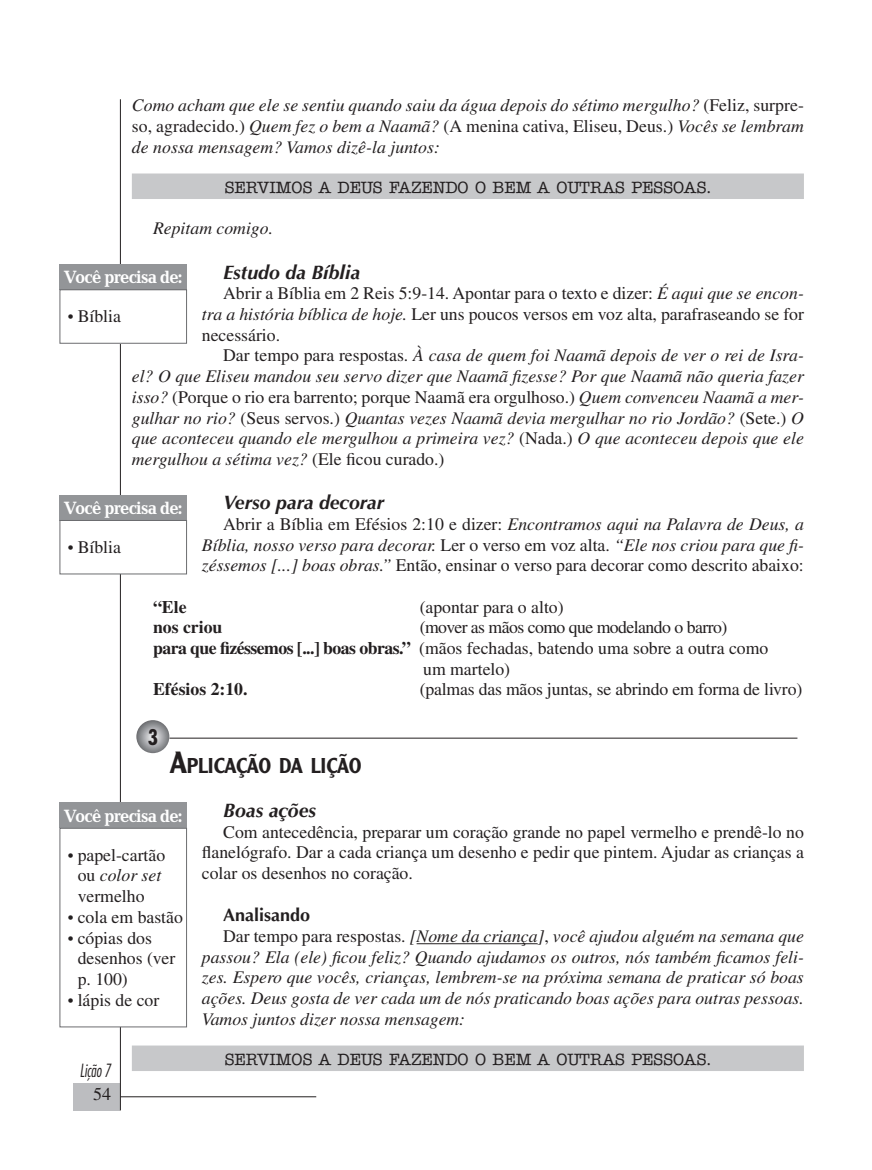
<style>
.page{position:relative;width:872px;height:1170px;background:#fff}
.page>*{position:absolute;margin:0;border:0;box-sizing:border-box;transform-origin:0 0}
.t1{font:500 21px "Clearface Gothic LT Std";letter-spacing:-.02em;color:#231f20}
.t2{font:700 condensed 21px "Futura Std";color:#231f20}
.t3{font:italic 700 19.5px "Optima LT Std";color:#231f20}
.t4{font:700 18px "Candida Std";letter-spacing:-.05em;color:#fff;scale:.93 1}
.t5{font:700 18px "Optima LT Std";color:#231f20}
.t6{font:18px "Times LT Std";color:#231f20}
.t7{font:italic 17.7px/20.7px "Times LT Std";color:#231f20;text-align:justify}
.t8{font:17.7px/20.7px "Times LT Std";color:#231f20;text-align:justify}
.t9{font:17.7px "Times LT Std";letter-spacing:-.03em;color:#231f20}
.t10{font:700 17.7px "Times LT Std";color:#231f20}
.t11{font:italic 300 condensed 17.7px "Futura Std";color:#231f20;scale:.85 1}
.t12{font:500 16.5px "American Typewriter Std";color:#231f20}
.s1{font-style:normal}
.s2{font-style:italic}
.s3{font-weight:700}
.s4{font-size:30px}
.s5{font-size:16.5px}
</style>
<div class="page">
<div style="left:73px;top:1082px;width:47px;height:28px;background:#bcbdc0"></div>
<hr style="left:120px;top:1096px;width:196px;height:1px;background:#231f20">
<hr style="left:120px;top:99px;width:1px;height:1011px;background:#231f20">
<div style="left:132px;top:173px;width:672px;height:26px;background:#c7c8ca"></div>
<hr style="left:416px;top:943px;width:121px;height:1px;background:#231f20">
<div style="left:132px;top:1045px;width:672px;height:25px;background:#c7c8ca"></div>
<svg style="left:134px;top:717px;width:38px;height:38px"></svg>
<div style="left:132px;top:715px;width:42px;height:42px;border:4px solid #fff;border-radius:50%"></div>
<hr style="left:169px;top:737px;width:628px;height:1px;background:#231f20">
<div style="left:60px;top:264px;width:127px;height:25px;background:#939598"></div>
<div style="left:60px;top:289px;width:127px;height:54px;border:1px solid #6c6d70"></div>
<div style="left:60px;top:495px;width:127px;height:25px;background:#939598"></div>
<div style="left:60px;top:520px;width:127px;height:54px;border:1px solid #6c6d70"></div>
<div style="left:60px;top:802px;width:127px;height:25px;background:#939598"></div>
<div style="left:60px;top:827px;width:127px;height:200px;border:1px solid #6c6d70"></div>
<p class="t7" style="left:132px;top:95px;width:673px">Como acham que ele se sentiu quando saiu da água depois do sétimo mergulho? <span class="s1">(Feliz, surpre‑ so, agradecido.)</span> Quem fez o bem a Naamã? <span class="s1">(A menina cativa, Eliseu, Deus.)</span> Vocês se lembram de nossa mensagem? Vamos dizê-la juntos:</p>
<p class="t12" style="left:225px;top:178px;width:488px">SERVIMOS A DEUS FAZENDO O BEM A OUTRAS PESSOAS.</p>
<p class="t7" style="left:153px;top:218px;width:121px">Repitam comigo.</p>
<p class="t3" style="left:223px;top:260px;width:138px">Estudo da Bíblia</p>
<p class="t8" style="left:202px;top:283px;width:603px;text-indent:21px">Abrir a Bíblia em 2 Reis 5:9-14. Apontar para o texto e dizer: <span class="s2">É aqui que se encon‑ tra a história bíblica de hoje.</span> Ler uns poucos versos em voz alta, parafraseando se for necessário.</p>
<p class="t7" style="left:132px;top:345px;width:673px;text-indent:91px"><span class="s1">Dar tempo para respostas.</span> À casa de quem foi Naamã depois de ver o rei de Isra‑ el? O que Eliseu mandou seu servo dizer que Naamã fizesse? Por que Naamã não queria fazer isso? <span class="s1">(Porque o rio era barrento; porque Naamã era orgulhoso.)</span> Quem convenceu Naamã a mer‑ gulhar no rio? <span class="s1">(Seus servos.)</span> Quantas vezes Naamã devia mergulhar no rio Jordão? <span class="s1">(Sete.)</span> O que aconteceu quando ele mergulhou a primeira vez? <span class="s1">(Nada.)</span> O que aconteceu depois que ele mergulhou a sétima vez? <span class="s1">(Ele ficou curado.)</span></p>
<p class="t3" style="left:223px;top:491px;width:163px">Verso para decorar</p>
<p class="t7" style="left:202px;top:513px;width:603px;text-indent:21px"><span class="s1">Abrir a Bíblia em Efésios 2:10 e dizer:</span> Encontramos aqui na Palavra de Deus, a Bíblia, nosso verso para decorar. <span class="s1">Ler o verso em voz alta.</span> “Ele nos criou para que fi‑ zéssemos [...] boas obras.” <span class="s1">Então, ensinar o verso para decorar como descrito abaixo:</span></p>
<p class="t10" style="left:153px;top:596px;width:35px">“Ele</p>
<p class="t8" style="left:420px;top:596px;width:146px">(apontar para o alto)</p>
<p class="t10" style="left:153px;top:616px;width:71px">nos criou</p>
<p class="t9" style="left:420px;top:617px;width:309px">(mover as mãos como que modelando o barro)</p>
<p class="t8" style="left:153px;top:637px;width:617px"><span class="s3">para que fizéssemos [...] boas obras.”</span> (mãos fechadas, batendo uma sobre a outra como</p>
<p class="t8" style="left:423px;top:658px;width:89px">um martelo)</p>
<p class="t10" style="left:153px;top:679px;width:96px">Efésios 2:10.</p>
<p class="t8" style="left:420px;top:679px;width:384px">(palmas das mãos juntas, se abrindo em forma de livro)</p>
<p class="t2" style="left:148px;top:724px;width:12px">3</p>
<p class="t1" style="left:170px;top:752px;width:193px"><span class="s4">A</span>PLICAÇÃO DA LIÇÃO</p>
<p class="t3" style="left:223px;top:798px;width:94px">Boas ações</p>
<p class="t8" style="left:202px;top:821px;width:603px;text-indent:21px">Com antecedência, preparar um coração grande no papel vermelho e prendê-lo no flanelógrafo. Dar a cada criança um desenho e pedir que pintem. Ajudar as crianças a colar os desenhos no coração.</p>
<p class="t5" style="left:223px;top:904px;width:89px">Analisando</p>
<p class="t7" style="left:202px;top:925px;width:603px;text-indent:21px"><span class="s1">Dar tempo para respostas.</span> [Nome da criança]<span class="s1">,</span> você ajudou alguém na semana que passou? Ela (ele) ficou feliz? Quando ajudamos os outros, nós também ficamos feli‑ zes. Espero que vocês, crianças, lembrem-se na próxima semana de praticar só boas ações. Deus gosta de ver cada um de nós praticando boas ações para outras pessoas.<br>Vamos juntos dizer nossa mensagem:</p>
<p class="t12" style="left:225px;top:1050px;width:488px">SERVIMOS A DEUS FAZENDO O BEM A OUTRAS PESSOAS.</p>
<p class="t4" style="left:64px;top:267px;width:129px">Você precisa de:</p>
<p class="t8" style="left:68px;top:306px;width:55px"><span class="s5">•</span> Bíblia</p>
<p class="t4" style="left:64px;top:497px;width:129px">Você precisa de:</p>
<p class="t8" style="left:68px;top:536px;width:55px"><span class="s5">•</span> Bíblia</p>
<p class="t4" style="left:64px;top:805px;width:129px">Você precisa de:</p>
<p class="t8" style="left:78px;top:844px;width:89px;text-align:left;text-indent:-10px"><span class="s5">•</span> papel-cartão ou <span class="s2">color set </span>vermelho</p>
<p class="t8" style="left:68px;top:906px;width:117px"><span class="s5">•</span> cola em bastão</p>
<p class="t8" style="left:78px;top:927px;width:99px;text-align:left;text-indent:-10px"><span class="s5">•</span> cópias dos desenhos (ver p. 100)</p>
<p class="t8" style="left:68px;top:989px;width:93px"><span class="s5">•</span> lápis de cor</p>
<p class="t11" style="left:80px;top:1060px;width:38px">Lição 7</p>
<p class="t6" style="left:93px;top:1083px;width:19px">54</p>
</div>
